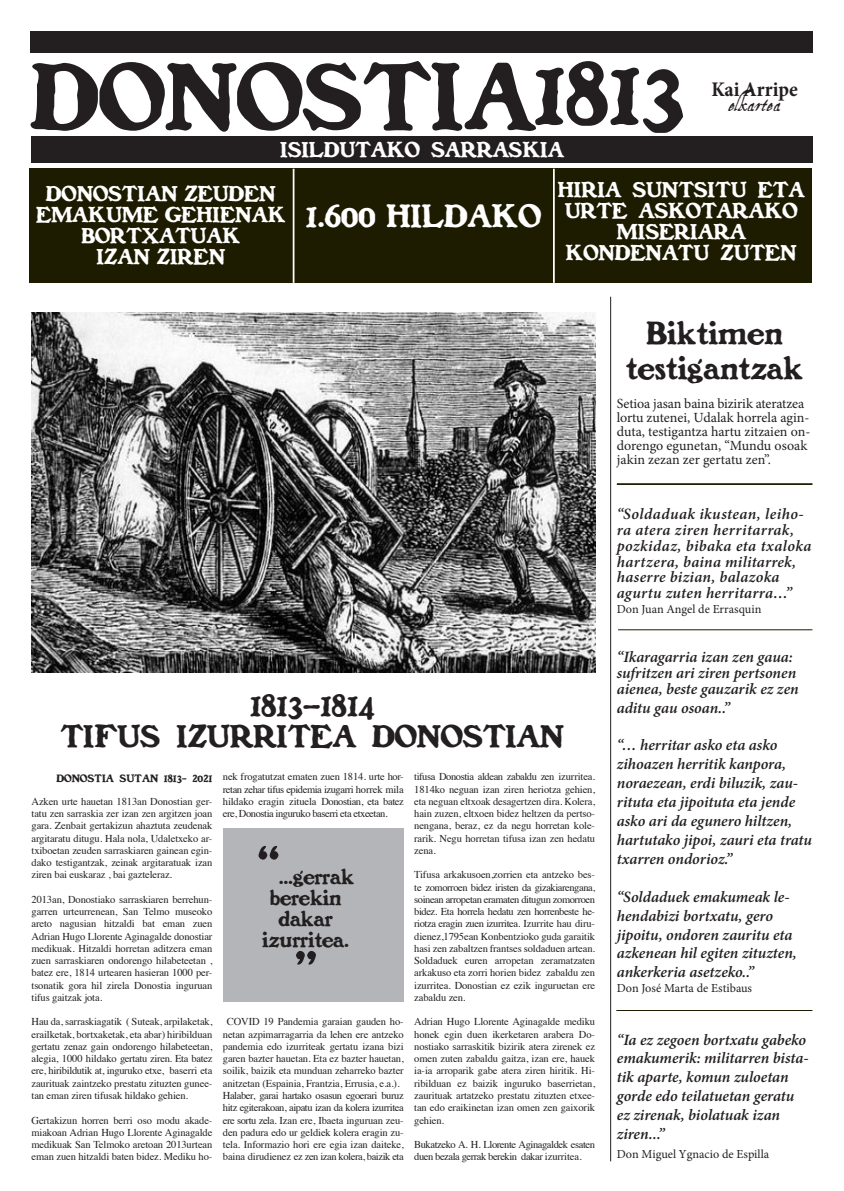
<style>
.page{position:relative;width:844px;height:1191px;background:#fff}
.page>*{position:absolute;margin:0;border:0;box-sizing:border-box;transform-origin:0 0}
.t1{font:91.88px "Benjamin Franklin";color:#231f20}
.t2{font:87.5px "Benjamin Franklin";color:#231f20}
.t3{font:52.5px "Benjamin Franklin";color:#231f20}
.t4{font:31.5px "Benjamin Franklin";color:#231f20}
.t5{font:31.5px "Benjamin Franklin";color:#fff}
.t6{font:30.62px "Benjamin Franklin";color:#231f20}
.t7{font:21px "Benjamin Franklin";color:#fff}
.t8{font:21px "Benjamin Franklin";letter-spacing:-.01em;color:#231f20}
.t9{font:700 condensed 21px "Minion Pro";letter-spacing:-.005em;color:#231f20}
.t10{font:21px "Aquiline Two";color:#231f20}
.t11{font:italic 600 15.75px/18.9px "Minion Pro";color:#231f20}
.t12{font:italic 600 15.75px/15.8px "Minion Pro";letter-spacing:.02em;color:#231f20}
.t13{font:14px/14px "Minion Pro";letter-spacing:-.005em;color:#231f20}
.t14{font:12.25px "Minion Pro";color:#231f20}
.t15{font:10.5px/12.2px "Times";letter-spacing:-.01em;color:#231f20;text-align:justify}
.t16{font:10.5px/12.2px "Times";letter-spacing:-.04em;color:#231f20}
.t17{font:10.5px "Benjamin Franklin";color:#231f20}
</style>
<div class="page">
<div style="left:31px;top:136px;width:781px;height:26px;background:#231f20"></div>
<div style="left:30px;top:32px;width:782px;height:21px;background:#231f20"></div>
<div style="left:30px;top:168px;width:782px;height:114px;background:#1d1b00"></div>
<hr style="left:292px;top:169px;width:2px;height:114px;background:#fff">
<hr style="left:553px;top:169px;width:1px;height:114px;background:#fff">
<hr style="left:610px;top:297px;width:1px;height:864px;background:#231f20">
<img style="left:32px;top:313px;width:563px;height:360px">
<div style="left:223px;top:842px;width:180px;height:160px;background:#b4b5b8"></div>
<hr style="left:618px;top:629px;width:194px;height:1px;background:#1d1b00">
<hr style="left:616px;top:1010px;width:196px;height:1px;background:#1d1b00">
<hr style="left:616px;top:483px;width:196px;height:2px;background:#1d1b00">
<div style="left:223px;top:827px;width:180px;height:15px;background:#b4b5b8"></div>
<p class="t1" style="left:30px;top:38px;width:505px">DONOSTIA</p>
<p class="t2" style="left:533px;top:37px;width:152px">1813</p>
<p class="t7" style="left:280px;top:136px;width:285px">ISILDUTAKO SARRASKIA</p>
<p class="t9" style="left:711px;top:74px;width:88px">Kai Arripe</p>
<p class="t10" style="left:728px;top:92px;width:53px">elkartea</p>
<p class="t7" style="left:46px;top:180px;width:231px">DONOSTIAN ZEUDEN</p>
<p class="t7" style="left:36px;top:201px;width:251px">EMAKUME GEHIENAK</p>
<p class="t7" style="left:81px;top:222px;width:160px">BORTXATUAK</p>
<p class="t7" style="left:96px;top:243px;width:130px">IZAN ZIREN</p>
<p class="t5" style="left:306px;top:196px;width:236px">1.600 HILDAKO</p>
<p class="t7" style="left:557px;top:176px;width:248px">HIRIA SUNTSITU ETA</p>
<p class="t7" style="left:564px;top:197px;width:234px">URTE ASKOTARAKO</p>
<p class="t7" style="left:616px;top:218px;width:131px">MISERIARA</p>
<p class="t7" style="left:565px;top:239px;width:232px">KONDENATU ZUTEN</p>
<p class="t4" style="left:646px;top:313px;width:138px">Biktimen</p>
<p class="t4" style="left:625px;top:348px;width:179px">testigantzak</p>
<p class="t13" style="left:616px;top:396px;width:195px">Setioa jasan baina bizirik ateratzea lortu zutenei, Udalak horrela agin&shy;duta, testigantza hartu zitzaien on&shy;dorengo egunetan, “Mundu osoak jakin zezan zer gertatu zen”.</p>
<p class="t6" style="left:250px;top:685px;width:125px">1813–1814</p>
<p class="t6" style="left:60px;top:716px;width:504px">TIFUS IZURRITEA DONOSTIAN</p>
<p class="t17" style="left:56px;top:771px;width:157px">DONOSTIA SUTAN 1813- 2021</p>
<p class="t15" style="left:414px;top:770px;width:182px">tifusa Donostia aldean zabaldu zen izurritea.<br>1814ko neguan izan ziren heriotza gehien, eta neguan eltxoak desagertzen dira. Kolera, hain zuzen, eltxoen bidez heltzen da pertso&shy;nengana, beraz, ez da negu horretan kole&shy;rarik. Negu horretan tifusa izan zen hedatu zena.</p>
<p class="t15" style="left:414px;top:868px;width:182px">Tifusa arkakusoen,zorrien eta antzeko bes&shy;te zomorroen bidez iristen da gizakiarengana, soinean arropetan eramaten ditugun zomorroen bidez. Eta horrela hedatu zen horrenbeste he&shy;riotza eragin zuen izurritea. Izurrite hau diru&shy;dienez,1795ean Konbentzioko guda garaitik hasi zen zabaltzen frantses soldaduen artean.<br>Soldaduek euren arropetan zeramatzaten arkakuso eta zorri horien bidez zabaldu zen izurritea. Donostian ez ezik inguruetan ere zabaldu zen.</p>
<p class="t15" style="left:414px;top:1015px;width:182px">Adrian Hugo Llorente Aginagalde mediku honek egin duen ikerketaren arabera Do&shy;nostiako sarraskitik bizirik atera zirenek ez omen zuten zabaldu gaitza, izan ere, hauek ia-ia arroparik gabe atera ziren hiritik. Hi&shy;ribilduan ez baizik inguruko baserrietan, zaurituak artatzeko prestatu zituzten etxee&shy;tan edo eraikinetan izan omen zen gaixorik gehien.</p>
<p class="t16" style="left:414px;top:1137px;width:182px">Bukatzeko A. H. Llorente Aginagaldek esaten duen bezala gerrak berekin dakar izurritea.</p>
<p class="t15" style="left:223px;top:770px;width:182px">nek frogatutzat ematen zuen 1814. urte hor&shy;retan zehar tifus epidemia izugarri horrek mila hildako eragin zituela Donostian, eta batez ere, Donostia inguruko baserri eta etxeetan.</p>
<p class="t15" style="left:32px;top:794px;width:182px">Azken urte hauetan 1813an Donostian ger&shy;tatu zen sarraskia zer izan zen argitzen joan gara. Zenbait gertakizun ahaztuta zeudenak argitaratu ditugu. Hala nola, Udaletxeko ar&shy;txiboetan zeuden sarraskiaren gainean egin&shy;dako testigantzak, zeinak argitaratuak izan ziren bai euskaraz , bai gazteleraz.</p>
<p class="t15" style="left:32px;top:892px;width:182px">2013an, Donostiako sarraskiaren berrehun&shy;garren urteurrenean, San Telmo museoko areto nagusian hitzaldi bat eman zuen Adrian Hugo Llorente Aginagalde donostiar medikuak. Hitzaldi horretan aditzera eman zuen sarraskiaren ondorengo hilabeteetan , batez ere, 1814 urtearen hasieran 1000 per&shy;tsonatik gora hil zirela Donostia inguruan tifus gaitzak jota.</p>
<p class="t15" style="left:32px;top:1015px;width:182px">Hau da, sarraskiagatik ( Suteak, arpilaketak, erailketak, bortxaketak, eta abar) hiribilduan gertatu zenaz gain ondorengo hilabeteetan, alegia, 1000 hildako gertatu ziren. Eta batez ere, hiribildutik at, inguruko etxe, baserri eta zaurituak zaintzeko prestatu zituzten gunee&shy;tan eman ziren tifusak hildako gehien.</p>
<p class="t15" style="left:32px;top:1113px;width:182px">Gertakizun horren berri oso modu akade&shy;miakoan Adrian Hugo Llorente Aginagalde medikuak San Telmoko aretoan 2013urtean eman zuen hitzaldi baten bidez. Mediku ho-</p>
<p class="t3" style="left:257px;top:832px;width:24px">“</p>
<p class="t8" style="left:279px;top:863px;width:77px">...gerrak</p>
<p class="t8" style="left:270px;top:884px;width:73px">berekin</p>
<p class="t8" style="left:278px;top:905px;width:56px">dakar</p>
<p class="t8" style="left:262px;top:926px;width:88px">izurritea.</p>
<p class="t3" style="left:294px;top:937px;width:24px">”</p>
<p class="t15" style="left:223px;top:1015px;width:182px;text-align:center">COVID 19 Pandemia garaian gauden ho&shy;netan azpimarragarria da lehen ere antzeko pandemia edo izurriteak gertatu izana bizi garen bazter hauetan. Eta ez bazter hauetan, soilik, baizik eta munduan zeharreko bazter anitzetan (Espainia, Frantzia, Errusia, e.a.).</p>
<p class="t15" style="left:223px;top:1088px;width:182px">Halaber, garai hartako osasun egoerari buruz hitz egiterakoan, aipatu izan da kolera izurritea ere sortu zela. Izan ere, Ibaeta inguruan zeu&shy;den padura edo ur geldiek kolera eragin zu&shy;tela. Informazio hori ere egia izan daiteke, baina dirudienez ez zen izan kolera, baizik eta</p>
<p class="t12" style="left:616px;top:506px;width:196px">“Soldaduak ikustean, leiho&shy;ra atera ziren herritarrak, pozkidaz, bibaka eta txaloka hartzera, baina militarrek, haserre bizian, balazoka agurtu zuten herritarra…”</p>
<p class="t14" style="left:616px;top:601px;width:146px">Don Juan Angel de Errasquin</p>
<p class="t11" style="left:616px;top:649px;width:183px;line-height:15.8px">“Ikaragarria izan zen gaua: sufritzen ari ziren pertsonen aienea, beste gauzarik ez zen</p>
<p class="t11" style="left:616px;top:698px;width:115px">aditu gau osoan..”</p>
<p class="t11" style="left:616px;top:736px;width:197px">“… herritar asko eta asko zihoazen herritik kanpora, noraezean, erdi biluzik, zau&shy;rituta eta jipoituta eta jende asko ari da egunero hiltzen, hartutako jipoi, zauri eta tratu txarren ondorioz.”</p>
<p class="t11" style="left:616px;top:887px;width:181px">“Soldaduek emakumeak le&shy;hendabizi bortxatu, gero jipoitu, ondoren zauritu eta azkenean hil egiten zituzten, ankerkeria asetzeko..”</p>
<p class="t14" style="left:616px;top:980px;width:137px">Don José Marta de Estibaus</p>
<p class="t11" style="left:616px;top:1030px;width:193px">“Ia ez zegoen bortxatu gabeko emakumerik: militarren bista&shy;tik aparte, komun zuloetan gorde edo teilatuetan geratu ez zirenak, biolatuak izan ziren...”</p>
<p class="t14" style="left:616px;top:1145px;width:154px">Don Miguel Ygnacio de Espilla</p>
</div>
